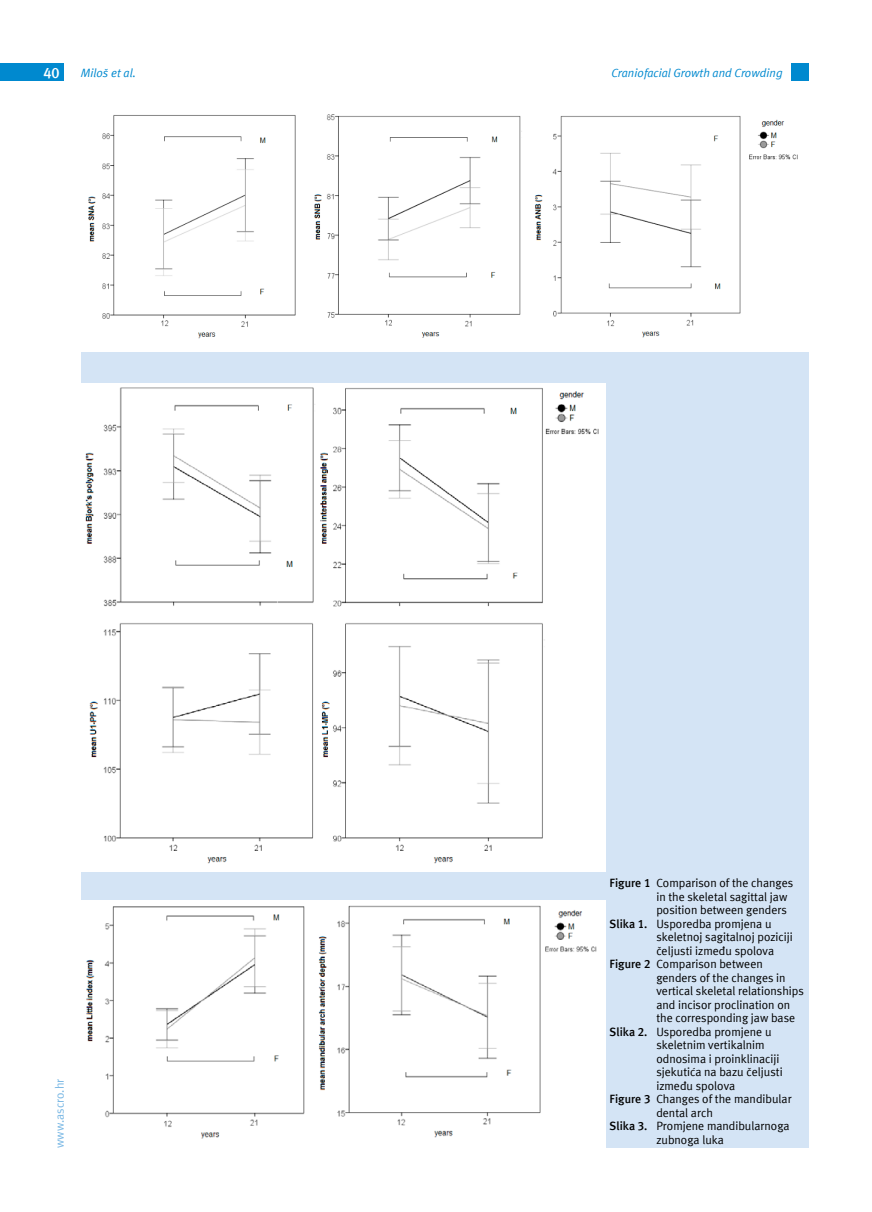
<style>
.page{position:relative;width:872px;height:1212px;background:#fff}
.page>*{position:absolute;margin:0;border:0;box-sizing:border-box;transform-origin:0 0}
.t1{font:700 15px "Meta ASC";color:#fff}
.t2{font:12px "Meta ASC";color:#000}
.t3{font:italic 12px "Meta ASC";color:#0089cf}
.t4{font:12px "Meta ASC";color:#78b7e4}
.s1{font-weight:700}
</style>
<div class="page">
<div style="left:791px;top:64px;width:17px;height:17px;background:#0089cf"></div>
<div style="left:0;top:64px;width:64px;height:17px;background:#0089cf"></div>
<div style="left:81px;top:106px;width:727px;height:1042px;background:#d4e4f5"></div>
<div style="left:81px;top:901px;width:524px;height:247px;background:#fff"></div>
<div style="left:81px;top:383px;width:524px;height:488px;background:#fff"></div>
<div style="left:81px;top:106px;width:727px;height:245px;background:#fff"></div>
<p class="t1" style="left:43px;top:64px;width:18px">40</p>
<p class="t3" style="left:81px;top:66px;width:57px">Miloš et al.</p>
<p class="t3" style="left:611px;top:66px;width:173px">Craniofacial Growth and Crowding</p>
<p class="t4" style="left:53px;top:1148px;width:71px;rotate:-90deg">www.ascro.hr</p>
<p class="t2" style="left:609px;top:876px;width:185px"><span class="s1">Figure 1</span> Comparison of the changes</p>
<p class="t2" style="left:656px;top:890px;width:133px">in the skeletal sagittal jaw</p>
<p class="t2" style="left:656px;top:903px;width:132px">position between genders</p>
<p class="t2" style="left:609px;top:917px;width:163px"><span class="s1">Slika 1.</span> Usporedba promjena u</p>
<p class="t2" style="left:656px;top:930px;width:138px">skeletnoj sagitalnoj poziciji</p>
<p class="t2" style="left:656px;top:944px;width:119px">čeljusti između spolova</p>
<p class="t2" style="left:609px;top:957px;width:155px"><span class="s1">Figure 2</span> Comparison between</p>
<p class="t2" style="left:656px;top:971px;width:131px">genders of the changes in</p>
<p class="t2" style="left:656px;top:984px;width:149px">vertical skeletal relationships</p>
<p class="t2" style="left:656px;top:998px;width:135px">and incisor proclination on</p>
<p class="t2" style="left:656px;top:1011px;width:140px">the corresponding jaw base</p>
<p class="t2" style="left:609px;top:1025px;width:163px"><span class="s1">Slika 2.</span> Usporedba promjene u</p>
<p class="t2" style="left:656px;top:1038px;width:110px">skeletnim vertikalnim</p>
<p class="t2" style="left:656px;top:1052px;width:125px">odnosima i proinklinaciji</p>
<p class="t2" style="left:656px;top:1065px;width:128px">sjekutića na bazu čeljusti</p>
<p class="t2" style="left:656px;top:1079px;width:81px">između spolova</p>
<p class="t2" style="left:609px;top:1092px;width:184px"><span class="s1">Figure 3</span> Changes of the mandibular</p>
<p class="t2" style="left:656px;top:1106px;width:58px">dental arch</p>
<p class="t2" style="left:609px;top:1119px;width:182px"><span class="s1">Slika 3.</span> Promjene mandibularnoga</p>
<p class="t2" style="left:656px;top:1133px;width:69px">zubnoga luka</p>
</div>
